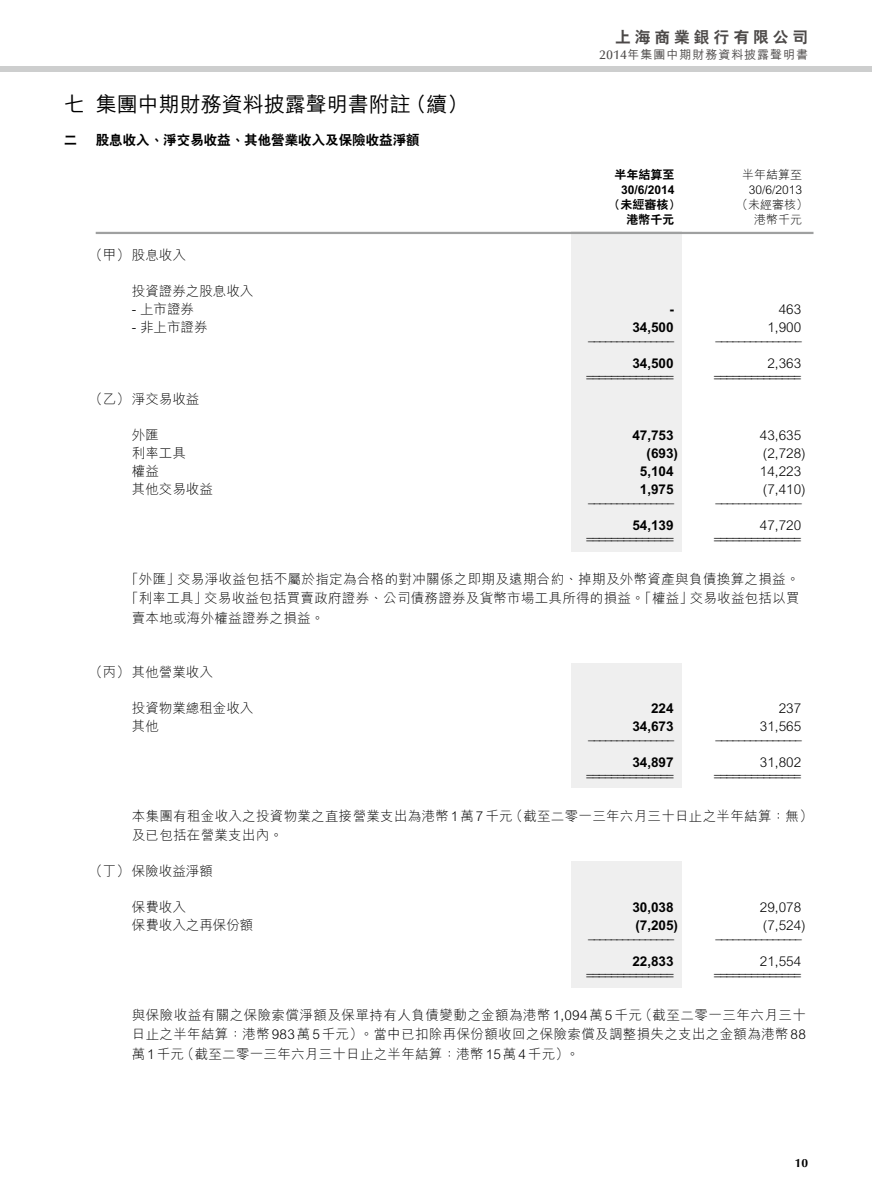
<style>
.page{position:relative;width:872px;height:1191px;background:#fff}
.page>*{position:absolute;margin:0;border:0;box-sizing:border-box;transform-origin:0 0}
.t1{font:500 21px "M Hei HK";color:#000}
.t2{font:800 15.75px "C Hei 2 HK";letter-spacing:.25em;color:#4c4948}
.t3{font:300 13.5px/19.5px "M Hei HK";letter-spacing:.02em;color:#000}
.t4{font:13.5px "Optima";color:#000}
.t5{font:800 13.5px "C Hei 2 HK";color:#000}
.t6{font:300 13.5px "M Hei HK";color:#000}
.t7{font:800 12px "C Hei 2 HK";color:#000}
.t8{font:300 12px "M Hei HK";color:#000}
.t9{font:500 12px "M Hei HK";letter-spacing:.08em;color:#4c4948}
.t10{font:700 12px "Optima";color:#000}
.s1{font-family:"Optima";font-size:12.75px}
</style>
<div class="page">
<div style="left:0;top:66px;width:872px;height:5px;background:#cdcece"></div>
<div style="left:571px;top:232px;width:110px;height:320px;background:#efefef"></div>
<div style="left:571px;top:663px;width:110px;height:125px;background:#efefef"></div>
<div style="left:571px;top:861px;width:110px;height:127px;background:#efefef"></div>
<hr style="left:96px;top:232px;width:717px;height:2px;background:#9fa0a0">
<h1 class="t1" style="left:64px;top:89px;width:406px">七 集團中期財務資料披露聲明書附註（續）</h1>
<p class="t5" style="left:64px;top:131px;width:15px">二</p>
<p class="t5" style="left:96px;top:131px;width:325px">股息收入、淨交易收益、其他營業收入及保險收益淨額</p>
<p class="t2" style="left:615px;top:26px;width:194px">上海商業銀行有限公司</p>
<p class="t9" style="left:599px;top:46px;width:210px"><span class="s1">2014</span>年集團中期財務資料披露聲明書</p>
<p class="t7" style="left:614px;top:166px;width:61px">半年結算至</p>
<p class="t8" style="left:742px;top:166px;width:61px">半年結算至</p>
<p class="t7" style="left:621px;top:181px;width:55px">30/6/2014</p>
<p class="t8" style="left:748px;top:181px;width:55px">30/6/2013</p>
<p class="t7" style="left:608px;top:196px;width:73px">（未經審核）</p>
<p class="t8" style="left:736px;top:196px;width:73px">（未經審核）</p>
<p class="t7" style="left:626px;top:211px;width:49px">港幣千元</p>
<p class="t8" style="left:754px;top:211px;width:49px">港幣千元</p>
<p class="t3" style="left:89px;top:245px;width:98px">（甲）股息收入</p>
<p class="t6" style="left:132px;top:282px;width:123px">投資證券之股息收入</p>
<p class="t3" style="left:132px;top:299px;width:64px">- 上市證券</p>
<p class="t5" style="left:669px;top:300px;width:6px">-</p>
<p class="t3" style="left:778px;top:299px;width:24px">463</p>
<p class="t3" style="left:132px;top:317px;width:77px">- 非上市證券</p>
<p class="t5" style="left:632px;top:318px;width:43px">34,500</p>
<p class="t3" style="left:767px;top:317px;width:35px">1,900</p>
<p class="t4" style="left:588px;top:333px;width:88px">–––––––––––––––</p>
<p class="t4" style="left:715px;top:333px;width:88px">–––––––––––––––</p>
<p class="t5" style="left:632px;top:354px;width:43px">34,500</p>
<p class="t3" style="left:767px;top:353px;width:35px">2,363</p>
<p class="t4" style="left:586px;top:369px;width:90px">==============</p>
<p class="t4" style="left:713px;top:369px;width:90px">==============</p>
<p class="t3" style="left:89px;top:389px;width:112px">（乙）淨交易收益</p>
<p class="t3" style="left:132px;top:425px;width:28px">外匯</p>
<p class="t5" style="left:632px;top:426px;width:43px">47,753</p>
<p class="t3" style="left:760px;top:425px;width:43px">43,635</p>
<p class="t3" style="left:132px;top:443px;width:55px">利率工具</p>
<p class="t5" style="left:646px;top:444px;width:33px">(693)</p>
<p class="t3" style="left:763px;top:443px;width:44px">(2,728)</p>
<p class="t3" style="left:132px;top:461px;width:28px">權益</p>
<p class="t5" style="left:640px;top:462px;width:35px">5,104</p>
<p class="t3" style="left:760px;top:461px;width:43px">14,223</p>
<p class="t3" style="left:132px;top:479px;width:82px">其他交易收益</p>
<p class="t5" style="left:640px;top:480px;width:35px">1,975</p>
<p class="t3" style="left:763px;top:479px;width:44px">(7,410)</p>
<p class="t4" style="left:588px;top:494px;width:88px">–––––––––––––––</p>
<p class="t4" style="left:715px;top:494px;width:88px">–––––––––––––––</p>
<p class="t5" style="left:632px;top:516px;width:43px">54,139</p>
<p class="t3" style="left:760px;top:515px;width:43px">47,720</p>
<p class="t4" style="left:586px;top:530px;width:90px">==============</p>
<p class="t4" style="left:713px;top:530px;width:90px">==============</p>
<p class="t3" style="left:125px;top:568px;width:676px">「外匯」交易淨收益包括不屬於指定為合格的對冲關係之即期及遠期合約、掉期及外幣資產與負債換算之損益。</p>
<p class="t3" style="left:125px;top:588px;width:676px">「利率工具」交易收益包括買賣政府證券、公司債務證券及貨幣市場工具所得的損益。「權益」交易收益包括以買</p>
<p class="t3" style="left:132px;top:607px;width:194px">賣本地或海外權益證券之損益。</p>
<p class="t3" style="left:89px;top:661px;width:125px">（丙）其他營業收入</p>
<p class="t6" style="left:132px;top:698px;width:123px">投資物業總租金收入</p>
<p class="t5" style="left:651px;top:699px;width:24px">224</p>
<p class="t3" style="left:778px;top:697px;width:24px">237</p>
<p class="t3" style="left:132px;top:715px;width:28px">其他</p>
<p class="t5" style="left:632px;top:717px;width:43px">34,673</p>
<p class="t3" style="left:760px;top:715px;width:43px">31,565</p>
<p class="t4" style="left:588px;top:731px;width:88px">–––––––––––––––</p>
<p class="t4" style="left:715px;top:731px;width:88px">–––––––––––––––</p>
<p class="t5" style="left:632px;top:753px;width:43px">34,897</p>
<p class="t3" style="left:760px;top:752px;width:43px">31,802</p>
<p class="t4" style="left:586px;top:767px;width:90px">==============</p>
<p class="t4" style="left:713px;top:767px;width:90px">==============</p>
<p class="t3" style="left:132px;top:805px;width:682px">本集團有租金收入之投資物業之直接營業支出為港幣 1 萬 7 千元（截至二零一三年六月三十日止之半年結算：無）及已包括在營業支出內。</p>
<p class="t3" style="left:89px;top:861px;width:125px">（丁）保險收益淨額</p>
<p class="t3" style="left:132px;top:897px;width:55px">保費收入</p>
<p class="t5" style="left:632px;top:898px;width:43px">30,038</p>
<p class="t3" style="left:760px;top:897px;width:43px">29,078</p>
<p class="t6" style="left:132px;top:915px;width:123px">保費收入之再保份額</p>
<p class="t5" style="left:635px;top:916px;width:44px">(7,205)</p>
<p class="t3" style="left:763px;top:915px;width:44px">(7,524)</p>
<p class="t4" style="left:588px;top:930px;width:88px">–––––––––––––––</p>
<p class="t4" style="left:715px;top:930px;width:88px">–––––––––––––––</p>
<p class="t5" style="left:632px;top:952px;width:43px">22,833</p>
<p class="t3" style="left:760px;top:951px;width:43px">21,554</p>
<p class="t4" style="left:586px;top:966px;width:90px">==============</p>
<p class="t4" style="left:713px;top:966px;width:90px">==============</p>
<p class="t3" style="left:132px;top:1004px;width:675px;text-align:justify">與保險收益有關之保險索償淨額及保單持有人負債變動之金額為港幣 1,094萬5千元（截至二零一三年六月三十日止之半年結算：港幣 983 萬 5 千元）。當中已扣除再保份額收回之保險索償及調整損失之支出之金額為港幣 88萬 1 千元（截至二零一三年六月三十日止之半年結算：港幣 15 萬 4 千元）。</p>
<p class="t10" style="left:795px;top:1156px;width:15px">10</p>
</div>
